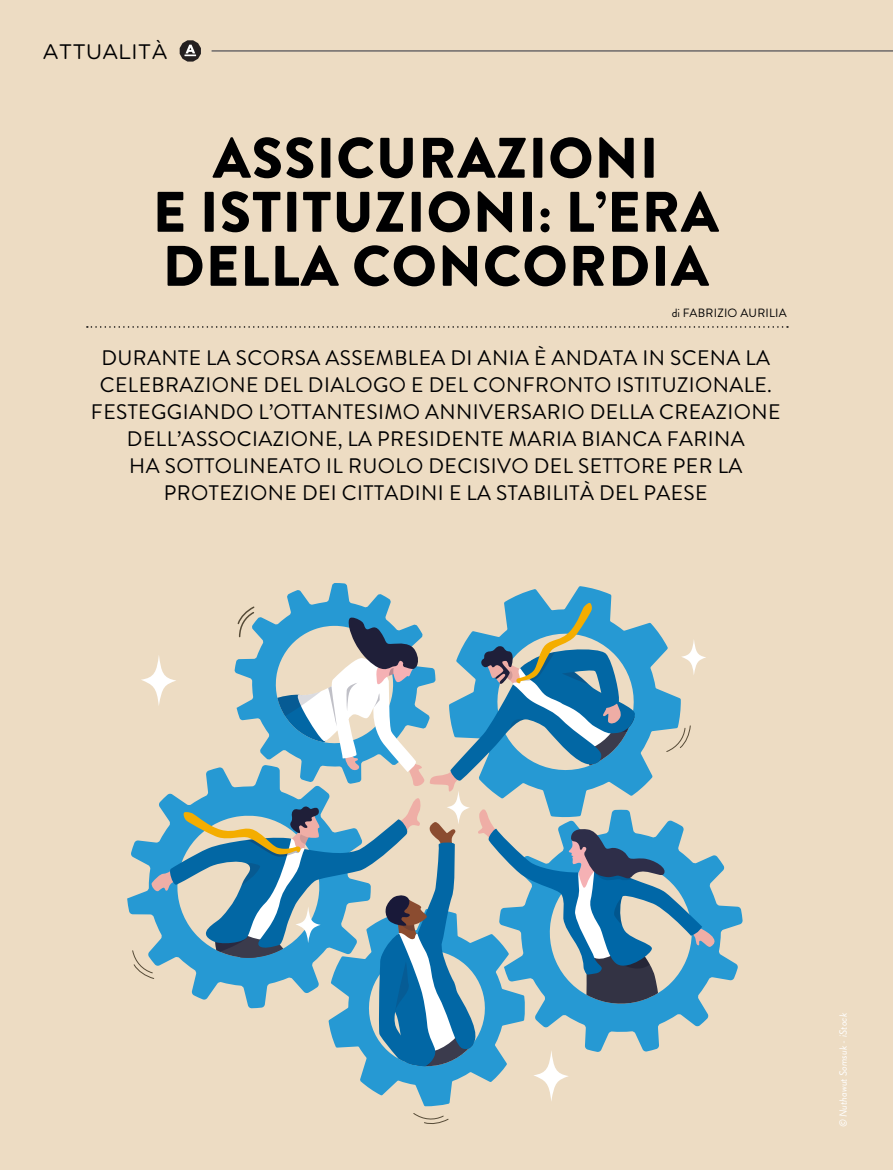
<style>
.page{position:relative;width:893px;height:1170px;background:#fff}
.page>*{position:absolute;margin:0;border:0;box-sizing:border-box;transform-origin:0 0}
.t1{font:900 57px/54px "Brandon Grotesque";letter-spacing:.02em;color:#000001;text-align:center}
.t2{font:21px/27px "Brandon Grotesque";letter-spacing:.02em;color:#000001;text-align:center}
.t3{font:21px "Gotham Rounded";color:#000001}
.t4{font:12px "Brandon Grotesque";letter-spacing:.02em;color:#000001}
.t5{font:italic 10.5px "Brandon Grotesque";color:#fff}
</style>
<div class="page">
<div style="left:0;top:0;width:893px;height:1169px;background:#eddcc3"></div>
<svg style="left:720px;top:860px;width:23px;height:121px"></svg>
<svg style="left:413px;top:1113px;width:36px;height:11px"></svg>
<svg style="left:132px;top:583px;width:588px;height:523px"></svg>
<svg style="left:87px;top:326px;width:701px;height:2px"></svg>
<svg style="left:180px;top:40px;width:21px;height:22px"></svg>
<hr style="left:212px;top:51px;width:681px;height:1px;background:#231f20">
<p class="t3" style="left:43px;top:37px;width:127px">ATTUALITÀ</p>
<h1 class="t1" style="left:153px;top:132px;width:568px">ASSICURAZIONI<br>E ISTITUZIONI: L’ERA<br>DELLA CONCORDIA</h1>
<p class="t4" style="left:672px;top:304px;width:117px">di FABRIZIO AURILIA</p>
<p class="t2" style="left:91px;top:344px;width:691px">DURANTE LA SCORSA ASSEMBLEA DI ANIA È ANDATA IN SCENA LA CELEBRAZIONE DEL DIALOGO E DEL CONFRONTO ISTITUZIONALE.<br>FESTEGGIANDO L’OTTANTESIMO ANNIVERSARIO DELLA CREAZIONE DELL’ASSOCIAZIONE, LA PRESIDENTE MARIA BIANCA FARINA<br>HA SOTTOLINEATO IL RUOLO DECISIVO DEL SETTORE PER LA PROTEZIONE DEI CITTADINI E LA STABILITÀ DEL PAESE</p>
<p class="t5" style="left:836px;top:1127px;width:116px;rotate:-90deg">© Nuthawut Somsuk - iStock</p>
</div>
